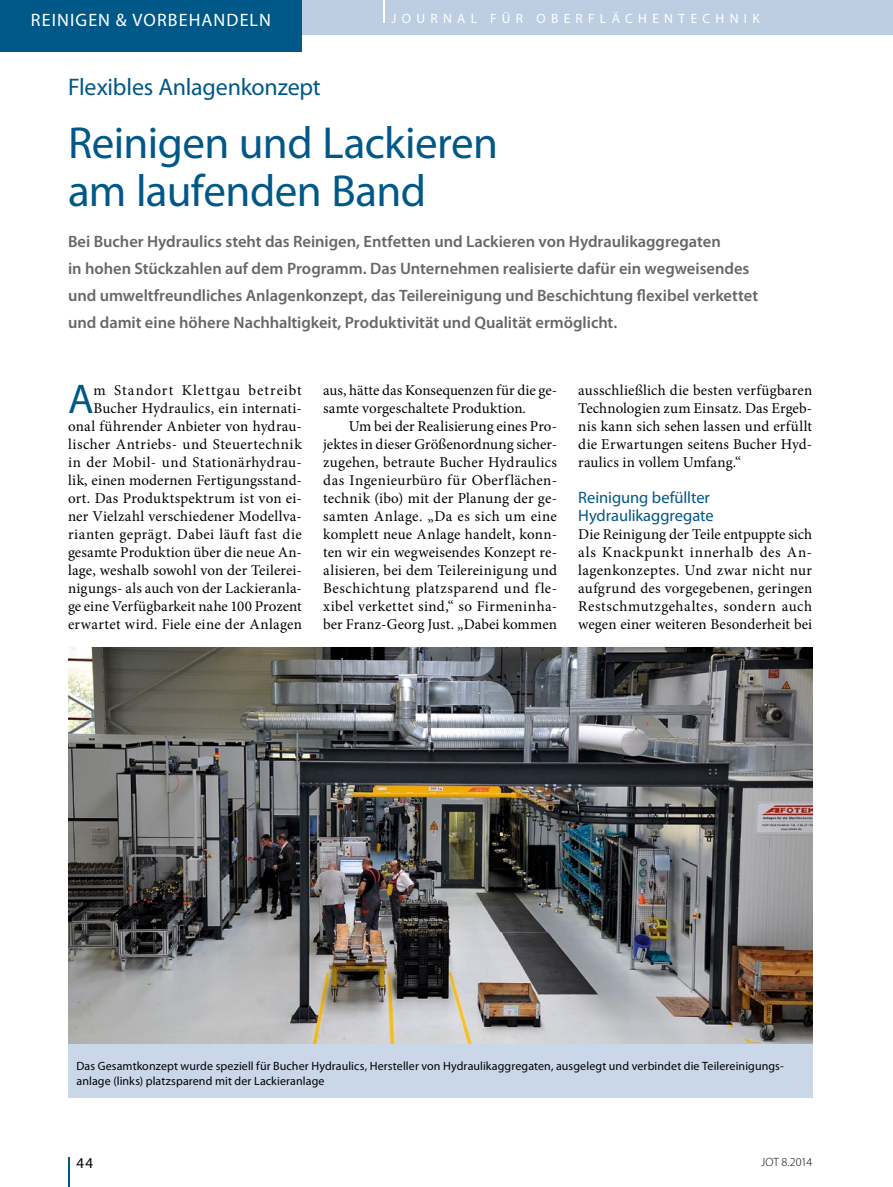
<style>
.page{position:relative;width:893px;height:1187px;background:#fff}
.page>*{position:absolute;margin:0;border:0;box-sizing:border-box;transform-origin:0 0}
.t1{font:45px/48px "Myriad Pro";letter-spacing:-.01em;color:#005888}
.t2{font:41.7px "Myriad Pro";color:#005888}
.t3{font:24px "Myriad Pro";letter-spacing:-.01em;color:#005888}
.t4{font:18px "Myriad Pro";letter-spacing:.065em;color:#fff}
.t5{font:600 16.5px/27px "Myriad Pro";color:#676767}
.t6{font:16.5px/18px "Myriad Pro";letter-spacing:-.005em;color:#005888}
.t7{font:15px/18px "Minion Pro";letter-spacing:.015em;color:#000;text-align:justify}
.t8{font:15px "Myriad Pro";color:#000}
.t9{font:13.5px "Myriad Pro";letter-spacing:.395em;color:#fff}
.t10{font:12px/15px "Myriad Pro";letter-spacing:.01em;color:#000}
.t11{font:300 12px "Myriad Pro";letter-spacing:-.01em;color:#000}
</style>
<div class="page">
<hr style="left:68px;top:1157px;width:2px;height:29px;background:#005888">
<div style="left:68px;top:1043px;width:744px;height:54px;background:#cad7e9"></div>
<img style="left:68px;top:647px;width:744px;height:396px">
<div style="left:0;top:0;width:893px;height:34px;background:#bdcde2"></div>
<div style="left:0;top:0;width:302px;height:51px;background:#005888"></div>
<svg style="left:383px;top:0;width:1px;height:23px"></svg>
<p class="t4" style="left:31px;top:9px;width:242px">REINIGEN &amp; VORBEHANDELN</p>
<p class="t9" style="left:391px;top:10px;width:370px">JOURNAL FÜR OBERFLÄCHENTECHNIK</p>
<h3 class="t3" style="left:68px;top:72px;width:254px">Flexibles Anlagenkonzept</h3>
<h1 class="t1" style="left:68px;top:118px;width:432px">Reinigen und Lackieren am laufenden Band</h1>
<p class="t5" style="left:68px;top:228px;width:692px">Bei Bucher Hydraulics steht das Reinigen, Entfetten und Lackieren von Hydraulikaggregaten<br>in hohen Stückzahlen auf dem Programm. Das Unternehmen realisierte dafür ein wegweisendes und umweltfreundliches Anlagenkonzept, das Teilereinigung und Beschichtung exibel verkettet und damit eine höhere Nachhaltigkeit, Produktivität und Qualität ermöglicht.</p>
<p class="t7" style="left:68px;top:381px;width:235px;text-align:right">m Standort Klettgau betreibt Bucher Hydraulics, ein internati&shy;onal führender Anbieter von hydrau&shy;lischer Antriebs- und Steuertechnik in der Mobil- und Stationärhydrau&shy;lik, einen modernen Fertigungsstand&shy;ort. Das Produktspektrum ist von ei&shy;ner Vielzahl verschiedener Modellva&shy;rianten geprägt. Dabei läuft fast die gesamte Produktion über die neue An&shy;lage, weshalb sowohl von der Teilerei&shy;nigungs- als auch von der Lackieranla&shy;ge eine Verfügbarkeit nahe 100 Prozent erwartet wird. Fiele eine der Anlagen</p>
<p class="t7" style="left:323px;top:381px;width:235px">aus, hätte das Konsequenzen für die ge&shy;samte vorgeschaltete Produktion.</p>
<h2 class="t2" style="left:68px;top:373px;width:27px">A</h2>
<p class="t7" style="left:323px;top:417px;width:235px;text-indent:26px">Um bei der Realisierung eines Pro&shy;jektes in dieser Größenordnung sicher&shy;zugehen, betraute Bucher Hydraulics das Ingenieurbüro für Oberflächen&shy;technik (ibo) mit der Planung der ge&shy;samten Anlage. „Da es sich um eine komplett neue Anlage handelt, konn&shy;ten wir ein wegweisendes Konzept re&shy;alisieren, bei dem Teilereinigung und Beschichtung platzsparend und fle&shy;xibel verkettet sind,“ so Firmeninha&shy;ber Franz-Georg Just. „Dabei kommen</p>
<p class="t7" style="left:578px;top:381px;width:235px">ausschließlich die besten verfügbaren Technologien zum Einsatz. Das Ergeb&shy;nis kann sich sehen lassen und erfüllt die Erwartungen seitens Bucher Hyd&shy;raulics in vollem Umfang.“</p>
<p class="t6" style="left:578px;top:488px;width:137px">Reinigung befüllter<br>Hydraulikaggregate</p>
<p class="t7" style="left:578px;top:525px;width:235px">Die Reinigung der Teile entpuppte sich als Knackpunkt innerhalb des An&shy;lagenkonzeptes. Und zwar nicht nur aufgrund des vorgegebenen, geringen Restschmutzgehaltes, sondern auch wegen einer weiteren Besonderheit bei</p>
<p class="t10" style="left:77px;top:1057px;width:709px">Das Gesamtkonzept wurde speziell für Bucher Hydraulics, Hersteller von Hydraulikaggregaten, ausgelegt und verbindet die Teilereinigungs&shy;anlage (links) platzsparend mit der Lackieranlage</p>
<p class="t8" style="left:77px;top:1154px;width:18px">44</p>
<p class="t11" style="left:761px;top:1155px;width:52px">JOT 8.2014</p>
</div>
